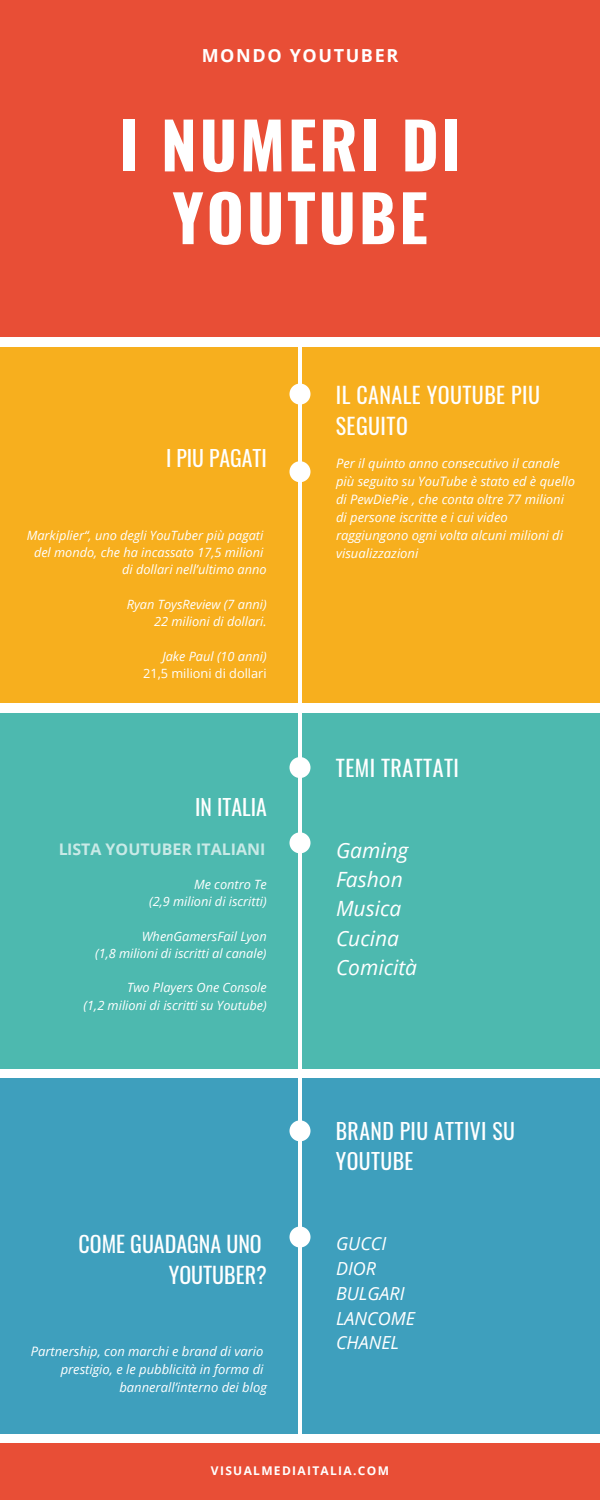
<style>
.page{position:relative;width:600px;height:1500px;background:#fff}
.page>*{position:absolute;margin:0;border:0;box-sizing:border-box;transform-origin:0 0}
.t1{font:700 64px/72.8px "Oswald";letter-spacing:.045em;color:#fff;text-align:center}
.t2{font:22px/30.8px "Oswald";letter-spacing:.02em;color:#fff}
.t3{font:22px/30.8px "Oswald";color:#fff;text-align:right}
.t4{font:21.8px/30px "Oswald";letter-spacing:.02em;color:#fff}
.t5{font:21.8px "Oswald";color:#fff}
.t6{font:italic 21px/29.2px "Open Sans";color:#fff}
.t7{font:italic 18px/24.8px "Open Sans";color:#fff}
.t8{font:700 18px "Open Sans";letter-spacing:.09em;color:#fff}
.t9{font:700 16px "Open Sans";color:#fff}
.t10{font:italic 13px/18px "Open Sans";color:#fff}
.t11{font:italic 12.8px/17.2px "Open Sans";color:#fff;text-align:right}
.t12{font:12.8px "Open Sans";color:#fff}
.t13{font:700 12px "Open Sans";letter-spacing:.11em;color:#fff}
</style>
<div class="page">
<div style="left:0;top:0;width:600px;height:337px;background:#e84e36"></div>
<div style="left:0;top:347px;width:600px;height:356px;background:#f7af1e"></div>
<div style="left:0;top:714px;width:600px;height:355px;background:#4db9af"></div>
<div style="left:0;top:1079px;width:600px;height:355px;background:#3e9fbd"></div>
<div style="left:0;top:1443px;width:600px;height:57px;background:#e84e36"></div>
<hr style="left:298px;top:340px;width:4px;height:1098px;background:#fff">
<div style="left:290px;top:384px;width:21px;height:21px;background:#fff;border-radius:50%"></div>
<div style="left:290px;top:461px;width:21px;height:21px;background:#fff;border-radius:50%"></div>
<div style="left:290px;top:757px;width:21px;height:21px;background:#fff;border-radius:50%"></div>
<div style="left:290px;top:832px;width:21px;height:21px;background:#fff;border-radius:50%"></div>
<div style="left:290px;top:1120px;width:21px;height:21px;background:#fff;border-radius:50%"></div>
<div style="left:290px;top:1227px;width:21px;height:21px;background:#fff;border-radius:50%"></div>
<h3 class="t8" style="left:202px;top:43px;width:198px">MONDO YOUTUBER</h3>
<h1 class="t1" style="left:120px;top:106px;width:343px">I NUMERI DI<br>YOUTUBE</h1>
<h3 class="t5" style="left:166px;top:441px;width:102px">I PIU PAGATI</h3>
<p class="t11" style="left:27px;top:526px;width:241px">Markiplier“, uno degli YouTuber più pagati del mondo, che ha incassato 17,5 milioni di dollari nell’ultimo anno</p>
<p class="t11" style="left:127px;top:595px;width:141px">Ryan ToysReview (7 anni)<br>22 milioni di dollari.</p>
<p class="t11" style="left:162px;top:647px;width:106px">Jake Paul (10 anni)</p>
<p class="t12" style="left:143px;top:664px;width:125px">21,5 milioni di dollari</p>
<h3 class="t5" style="left:195px;top:790px;width:73px">IN ITALIA</h3>
<p class="t9" style="left:58px;top:838px;width:209px">LISTA YOUTUBER ITALIANI</p>
<p class="t11" style="left:149px;top:875px;width:119px">Me contro Te<br>(2,9 milioni di iscritti)</p>
<p class="t11" style="left:95px;top:927px;width:173px">WhenGamersFail Lyon<br>(1,8 milioni di iscritti al canale)</p>
<p class="t11" style="left:84px;top:979px;width:185px">Two Players One Console<br>(1,2 milioni di iscritti su Youtube)</p>
<h2 class="t3" style="left:79px;top:1228px;width:190px">COME GUADAGNA UNO<br>YOUTUBER?</h2>
<p class="t10" style="left:31px;top:1342px;width:238px;text-align:right">Partnership, con marchi e brand di vario prestigio, e le pubblicità in forma di bannerall’interno dei blog</p>
<h2 class="t2" style="left:336px;top:379px;width:206px">IL CANALE YOUTUBE PIU<br>SEGUITO</h2>
<p class="t10" style="left:336px;top:454px;width:241px">Per il quinto anno consecutivo il canale più seguito su YouTube è stato ed è quello di PewDiePie , che conta oltre 77 milioni di persone iscritte e i cui video raggiungono ogni volta alcuni milioni di visualizzazioni</p>
<h2 class="t2" style="left:336px;top:752px;width:125px">TEMI TRATTATI</h2>
<h3 class="t6" style="left:336px;top:835px;width:83px">Gaming<br>Fashon<br>Musica<br>Cucina<br>Comicità</h3>
<h3 class="t4" style="left:336px;top:1115px;width:181px">BRAND PIU ATTIVI SU<br>YOUTUBE</h3>
<h3 class="t7" style="left:336px;top:1231px;width:80px">GUCCI<br>DIOR<br>BULGARI<br>LANCOME<br>CHANEL</h3>
<p class="t13" style="left:211px;top:1462px;width:179px">VISUALMEDIAITALIA.COM</p>
</div>
